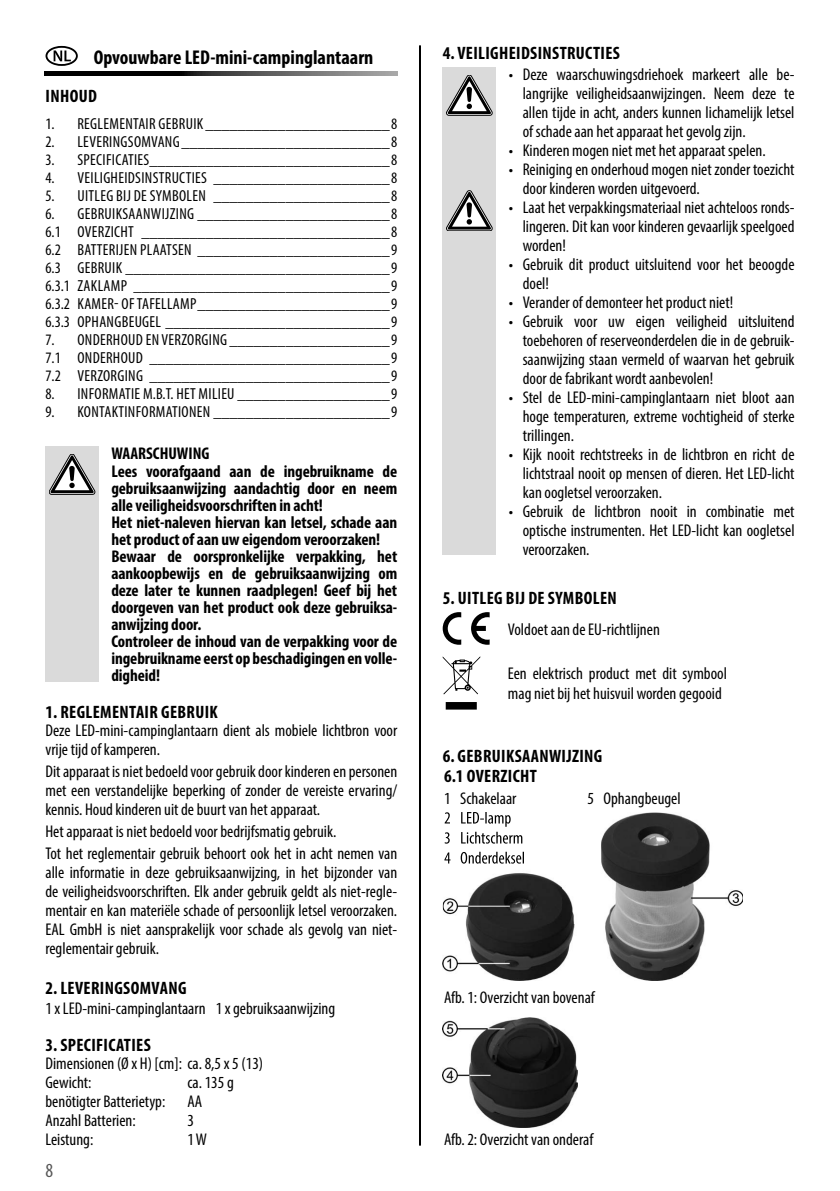
<style>
.page{position:relative;width:840px;height:1191px;background:#fff}
.page>*{position:absolute;margin:0;border:0;box-sizing:border-box;transform-origin:0 0}
.t1{font:700 condensed 20px "Myriad Pro";color:#000}
.t2{font:condensed 20px "Myriad Pro";color:#575757}
.t3{font:700 condensed 18px "Myriad Pro";letter-spacing:.02em;color:#000}
.t4{font:condensed 17px/19px "Myriad Pro";color:#000;text-align:justify}
.t5{font:700 condensed 17px/17px "Myriad Pro";letter-spacing:-.005em;color:#000}
.t6{font:condensed 16px/18px "Myriad Pro";letter-spacing:.02em;color:#000;text-align:justify}
</style>
<div class="page">
<hr style="left:419px;top:45px;width:2px;height:1100px;background:#000">
<div style="left:45px;top:46px;width:33px;height:20px;border:2px solid #000;border-radius:50%"></div>
<svg style="left:54px;top:50px;width:17px;height:11px"></svg>
<svg style="left:44px;top:72px;width:353px;height:3px"></svg>
<div style="left:45px;top:446px;width:54px;height:235px;background:#dadada"></div>
<svg style="left:49px;top:454px;width:46px;height:40px"></svg>
<svg style="left:442px;top:612px;width:19px;height:33px"></svg>
<svg style="left:471px;top:612px;width:18px;height:33px"></svg>
<img style="left:442px;top:812px;width:300px;height:168px">
<img style="left:444px;top:812px;width:66px;height:14px">
<img style="left:444px;top:831px;width:78px;height:12px">
<img style="left:444px;top:851px;width:79px;height:12px">
<img style="left:442px;top:1017px;width:135px;height:110px">
<div style="left:442px;top:67px;width:54px;height:488px;background:#dadada"></div>
<svg style="left:446px;top:75px;width:46px;height:40px"></svg>
<svg style="left:446px;top:190px;width:46px;height:41px"></svg>
<svg style="left:442px;top:656px;width:38px;height:53px"></svg>
<p class="t1" style="left:94px;top:45px;width:281px">Opvouwbare LED-mini-campinglantaarn</p>
<p class="t3" style="left:46px;top:84px;width:53px">INHOUD</p>
<p class="t6" style="left:45px;top:114px;width:353px">1. REGLEMENTAIR GEBRUIK _______________________8</p>
<p class="t6" style="left:45px;top:132px;width:353px">2. LEVERINGSOMVANG __________________________8</p>
<p class="t6" style="left:45px;top:150px;width:353px">3. SPECIFICATIES______________________________8</p>
<p class="t6" style="left:45px;top:168px;width:353px">4. VEILIGHEIDSINSTRUCTIES ______________________8</p>
<p class="t6" style="left:45px;top:186px;width:353px">5. UITLEG BIJ DE SYMBOLEN ______________________8</p>
<p class="t6" style="left:45px;top:204px;width:353px">6. GEBRUIKSAANWIJZING ________________________8<br>6.1 OVERZICHT _______________________________8<br>6.2 BATTERIJEN PLAATSEN ________________________9<br>6.3 GEBRUIK _________________________________9<br>6.3.1 ZAKLAMP ________________________________9<br>6.3.2 KAMER- OF TAFELLAMP ________________________9<br>6.3.3 OPHANGBEUGEL ____________________________9</p>
<p class="t6" style="left:45px;top:330px;width:353px">7. ONDERHOUD EN VERZORGING ____________________9<br>7.1 ONDERHOUD ______________________________9<br>7.2 VERZORGING ______________________________9</p>
<p class="t6" style="left:45px;top:384px;width:353px">8. INFORMATIE M.B.T. HET MILIEU ___________________9</p>
<p class="t6" style="left:45px;top:402px;width:353px">9. KONTAKTINFORMATIONEN ______________________9</p>
<p class="t5" style="left:111px;top:444px;width:100px">WAARSCHUWING</p>
<p class="t5" style="left:111px;top:463px;width:287px">Lees voorafgaand aan de ingebruikname de gebruiksaanwijzing aandachtig door en neem alle veiligheidsvoorschriften in acht!<br>Het niet-naleven hiervan kan letsel, schade aan het product of aan uw eigendom veroorzaken!<br>Bewaar de oorspronkelijke verpakking, het aankoopbewijs en de gebruiksaanwijzing om deze later te kunnen raadplegen! Geef bij het doorgeven van het product ook deze gebruiksa&shy;anwijzing door.<br>Controleer de inhoud van de verpakking voor de ingebruikname eerst op beschadigingen en volle&shy;digheid!</p>
<p class="t3" style="left:45px;top:701px;width:174px">1. REGLEMENTAIR GEBRUIK</p>
<p class="t4" style="left:45px;top:720px;width:353px">Deze LED-mini-campinglantaarn dient als mobiele lichtbron voor vrije tijd of kamperen.</p>
<p class="t4" style="left:45px;top:761px;width:353px">Dit apparaat is niet bedoeld voor gebruik door kinderen en personen met een verstandelijke beperking of zonder de vereiste ervaring/ kennis. Houd kinderen uit de buurt van het apparaat.</p>
<p class="t4" style="left:45px;top:820px;width:353px;line-height:22px">Het apparaat is niet bedoeld voor bedrijfsmatig gebruik.<br>Tot het reglementair gebruik behoort ook het in acht nemen van</p>
<p class="t4" style="left:45px;top:862px;width:353px">alle informatie in deze gebruiksaanwijzing, in het bijzonder van de veiligheidsvoorschriften. Elk ander gebruik geldt als niet-regle&shy;mentair en kan materiële schade of persoonlijk letsel veroorzaken.<br>EAL GmbH is niet aansprakelijk voor schade als gevolg van niet&shy;reglementair gebruik.</p>
<p class="t3" style="left:45px;top:977px;width:142px">2. LEVERINGSOMVANG</p>
<p class="t4" style="left:45px;top:998px;width:291px">1 x LED-mini-campinglantaarn 1 x gebruiksaanwijzing</p>
<p class="t4" style="left:45px;top:1054px;width:219px">Dimensionen (Ø x H) [cm]: ca. 8,5 x 5 (13)<br>Gewicht:</p>
<p class="t3" style="left:45px;top:1034px;width:107px">3. SPECIFICATIES</p>
<p class="t4" style="left:187px;top:1073px;width:48px">ca. 135 g</p>
<p class="t4" style="left:45px;top:1092px;width:121px">benötigter Batterietyp:</p>
<p class="t4" style="left:187px;top:1092px;width:16px">AA</p>
<p class="t4" style="left:45px;top:1111px;width:92px">Anzahl Batterien:</p>
<p class="t4" style="left:187px;top:1111px;width:8px">3</p>
<p class="t4" style="left:45px;top:1130px;width:49px">Leistung:</p>
<p class="t4" style="left:187px;top:1130px;width:21px">1 W</p>
<p class="t2" style="left:45px;top:1158px;width:9px">8</p>
<p class="t3" style="left:442px;top:42px;width:179px">4. VEILIGHEIDSINSTRUCTIES</p>
<p class="t4" style="left:522px;top:64px;width:273px;text-indent:-14px">• Deze waarschuwingsdriehoek markeert alle be&shy;langrijke veiligheidsaanwijzingen. Neem deze te allen tijde in acht, anders kunnen lichamelijk letsel of schade aan het apparaat het gevolg zijn.</p>
<p class="t4" style="left:508px;top:140px;width:258px">• Kinderen mogen niet met het apparaat spelen.</p>
<p class="t4" style="left:522px;top:159px;width:273px;text-indent:-14px">• Reiniging en onderhoud mogen niet zonder toezicht door kinderen worden uitgevoerd.</p>
<p class="t4" style="left:522px;top:197px;width:273px;text-indent:-14px">• Laat het verpakkingsmateriaal niet achteloos ronds&shy;lingeren. Dit kan voor kinderen gevaarlijk speelgoed worden!</p>
<p class="t4" style="left:522px;top:254px;width:273px;text-indent:-14px">• Gebruik dit product uitsluitend voor het beoogde doel!</p>
<p class="t4" style="left:508px;top:292px;width:226px">• Verander of demonteer het product niet!</p>
<p class="t4" style="left:522px;top:311px;width:273px;text-indent:-14px">• Gebruik voor uw eigen veiligheid uitsluitend toebehoren of reserveonderdelen die in de gebruik&shy;saanwijzing staan vermeld of waarvan het gebruik door de fabrikant wordt aanbevolen!</p>
<p class="t4" style="left:522px;top:387px;width:273px;text-indent:-14px">• Stel de LED-mini-campinglantaarn niet bloot aan hoge temperaturen, extreme vochtigheid of sterke trillingen.</p>
<p class="t4" style="left:522px;top:444px;width:273px;text-indent:-14px">• Kijk nooit rechtstreeks in de lichtbron en richt de lichtstraal nooit op mensen of dieren. Het LED-licht kan oogletsel veroorzaken.</p>
<p class="t4" style="left:522px;top:501px;width:273px;text-indent:-14px">• Gebruik de lichtbron nooit in combinatie met optische instrumenten. Het LED-licht kan oogletsel veroorzaken.</p>
<p class="t3" style="left:442px;top:586px;width:175px">5. UITLEG BIJ DE SYMBOLEN</p>
<p class="t4" style="left:507px;top:619px;width:153px">Voldoet aan de EU-richtlijnen</p>
<p class="t4" style="left:507px;top:663px;width:220px;line-height:20px">Een elektrisch product met dit symbool mag niet bij het huisvuil worden gegooid</p>
<p class="t3" style="left:442px;top:745px;width:161px">6. GEBRUIKSAANWIJZING</p>
<p class="t3" style="left:444px;top:765px;width:94px">6.1 OVERZICHT</p>
<p class="t4" style="left:444px;top:788px;width:74px">1 Schakelaar</p>
<p class="t4" style="left:587px;top:788px;width:95px">5 Ophangbeugel</p>
<p class="t4" style="left:444px;top:987px;width:152px">Afb. 1: Overzicht van bovenaf</p>
<p class="t4" style="left:444px;top:1130px;width:151px">Afb. 2: Overzicht van onderaf</p>
</div>
